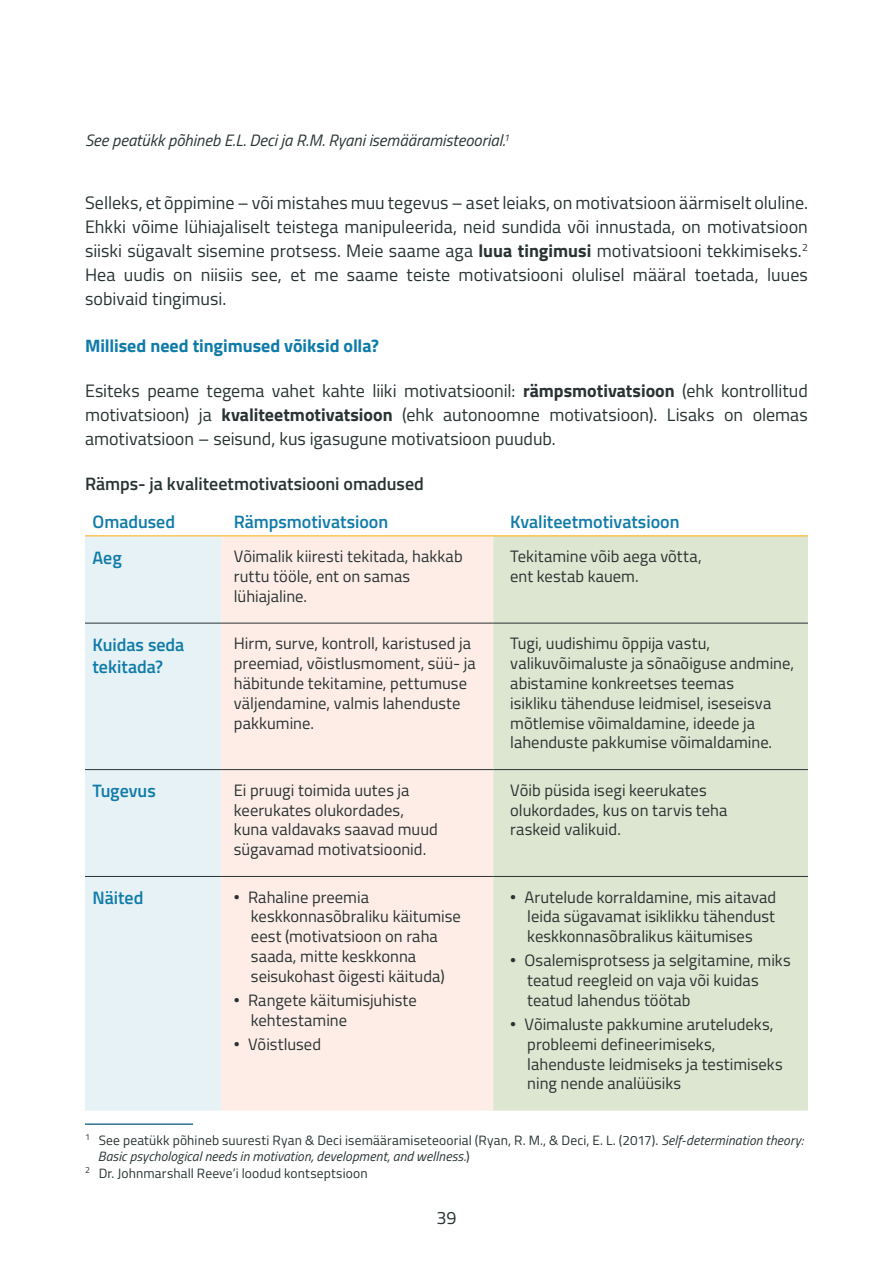
<style>
.page{position:relative;width:893px;height:1263px;background:#fff}
.page>*{position:absolute;margin:0;border:0;box-sizing:border-box;transform-origin:0 0}
.t1{font:18px/24px "Titillium Web";color:#293333;text-align:justify}
.t2{font:600 18px/21.6px "Titillium Web";color:#0f7ba9}
.t3{font:600 18px "Titillium Web";color:#293333}
.t4{font:700 18px "Titillium Web";color:#0f7ba9}
.t5{font:16.5px/19.8px "Titillium Web";color:#293333}
.t6{font:italic 16.5px "Titillium Web";color:#293333}
.t7{font:13.5px "Titillium Web";letter-spacing:.015em;color:#293333}
.t8{font:italic 13.5px "Titillium Web";letter-spacing:.01em;color:#293333}
.s1{font-weight:700}
.s2{font-family:"Montserrat";font-weight:900}
.s3{font-style:italic}
.s4{font-style:normal}
</style>
<div class="page">
<div style="left:85px;top:536px;width:136px;height:575px;background:#e7f2f6"></div>
<div style="left:221px;top:536px;width:272px;height:575px;background:#feede6"></div>
<svg style="left:493px;top:536px;width:315px;height:575px;background:#dee6d1"></svg>
<hr style="left:85px;top:623px;width:136px;height:1px;background:#293333">
<hr style="left:221px;top:623px;width:272px;height:1px;background:#293333">
<hr style="left:493px;top:623px;width:315px;height:1px;background:#293333">
<hr style="left:85px;top:769px;width:136px;height:1px;background:#293333">
<hr style="left:221px;top:769px;width:272px;height:1px;background:#293333">
<hr style="left:493px;top:769px;width:315px;height:1px;background:#293333">
<hr style="left:85px;top:876px;width:136px;height:1px;background:#293333">
<hr style="left:221px;top:876px;width:272px;height:1px;background:#293333">
<hr style="left:493px;top:876px;width:315px;height:1px;background:#293333">
<hr style="left:85px;top:535px;width:136px;height:1px;background:#ffad05">
<hr style="left:221px;top:535px;width:272px;height:1px;background:#ffad05">
<hr style="left:493px;top:535px;width:315px;height:1px;background:#ffad05">
<hr style="left:85px;top:1123px;width:108px;height:2px;background:#2d728f">
<p class="t6" style="left:85px;top:128px;width:426px">See peatükk põhineb E.L. Deci ja R.M. Ryani isemääramisteoorial.<sup>1</sup></p>
<p class="t1" style="left:85px;top:189px;width:724px">Selleks, et õppimine – või mistahes muu tegevus – aset leiaks, on motivatsioon äärmiselt oluline.<br>Ehkki võime lühiajaliselt teistega manipuleerida, neid sundida või innustada, on motivatsioon siiski sügavalt sisemine protsess. Meie saame aga <span class="s1">luua tingimusi</span> motivatsiooni tekkimiseks.<sup>2<br></sup>Hea uudis on niisiis see, et me saame teiste motivatsiooni olulisel määral toetada, luues sobivaid tingimusi.</p>
<p class="t4" style="left:85px;top:332px;width:295px">Millised need tingimused võiksid olla?</p>
<p class="t1" style="left:85px;top:378px;width:724px">Esiteks peame tegema vahet kahte liiki motivatsioonil: <span class="s1">rämpsmotivatsioon</span> (ehk kontrollitud motivatsioon) ja <span class="s1">kvaliteetmotivatsioon</span> (ehk autonoomne motivatsioon). Lisaks on olemas amotivatsioon – seisund, kus igasugune motivatsioon puudub.</p>
<p class="t3" style="left:85px;top:470px;width:340px">Rämps- ja kvaliteetmotivatsiooni omadused</p>
<p class="t2" style="left:93px;top:510px;width:84px">Omadused</p>
<p class="t2" style="left:234px;top:510px;width:156px">Rämpsmotivatsioon</p>
<p class="t2" style="left:510px;top:510px;width:171px">Kvaliteetmotivatsioon</p>
<p class="t2" style="left:93px;top:546px;width:31px">Aeg</p>
<p class="t5" style="left:234px;top:546px;width:230px">Võimalik kiiresti tekitada, hakkab ruttu tööle, ent on samas lühiajaline.</p>
<p class="t5" style="left:510px;top:546px;width:193px">Tekitamine võib aega võtta, ent kestab kauem.</p>
<p class="t2" style="left:93px;top:633px;width:93px">Kuidas seda tekitada?</p>
<p class="t5" style="left:234px;top:633px;width:243px">Hirm, surve, kontroll, karistused ja preemiad, võistlusmoment, süü- ja häbitunde tekitamine, pettumuse väljendamine, valmis lahenduste pakkumine.</p>
<p class="t5" style="left:510px;top:633px;width:285px">Tugi, uudishimu õppija vastu, valikuvõimaluste ja sõnaõiguse andmine, abistamine konkreetses teemas<br>isikliku tähenduse leidmisel, iseseisva mõtlemise võimaldamine, ideede ja lahenduste pakkumise võimaldamine.</p>
<p class="t2" style="left:93px;top:779px;width:65px">Tugevus</p>
<p class="t5" style="left:234px;top:779px;width:205px">Ei pruugi toimida uutes ja keerukates olukordades, kuna valdavaks saavad muud sügavamad motivatsioonid.</p>
<p class="t5" style="left:510px;top:779px;width:219px">Võib püsida isegi keerukates olukordades, kus on tarvis teha raskeid valikuid.</p>
<p class="t2" style="left:93px;top:886px;width:52px">Näited</p>
<p class="t5" style="left:251px;top:886px;width:212px;text-indent:-17px"><span class="s2">∙</span> Rahaline preemia keskkonnasõbraliku käitumise eest (motivatsioon on raha saada, mitte keskkonna seisukohast õigesti käituda)</p>
<p class="t5" style="left:251px;top:989px;width:167px;text-indent:-17px"><span class="s2">∙</span> Rangete käitumisjuhiste kehtestamine</p>
<p class="t5" style="left:234px;top:1033px;width:89px"><span class="s2">∙</span> Võistlused</p>
<p class="t5" style="left:527px;top:886px;width:250px;text-align:justify;text-indent:-17px"><span class="s2">∙</span> Arutelude korraldamine, mis aitavad leida sügavamat isiklikku tähendust keskkonnasõbralikus käitumises</p>
<p class="t5" style="left:527px;top:950px;width:265px;text-indent:-17px"><span class="s2">∙</span> Osalemisprotsess ja selgitamine, miks teatud reegleid on vaja või kuidas teatud lahendus töötab</p>
<p class="t5" style="left:527px;top:1013px;width:257px;text-indent:-17px"><span class="s2">∙</span> Võimaluste pakkumine aruteludeks, probleemi defineerimiseks, lahenduste leidmiseks ja testimiseks ning nende analüüsiks</p>
<p class="t7" style="left:85px;top:1130px;width:720px"><sup>1</sup> See peatükk põhineb suuresti Ryan &amp; Deci isemääramiseteoorial (Ryan, R. M., &amp; Deci, E. L. (2017). <span class="s3">Self-determination theory:</span></p>
<p class="t8" style="left:98px;top:1147px;width:374px">Basic psychological needs in motivation, development, and wellness.<span class="s4">)</span></p>
<p class="t7" style="left:85px;top:1163px;width:284px"><sup>2</sup> Dr. Johnmarshall Reeve’i loodud kontseptsioon</p>
<p class="t1" style="left:436px;top:1205px;width:22px">39</p>
</div>
